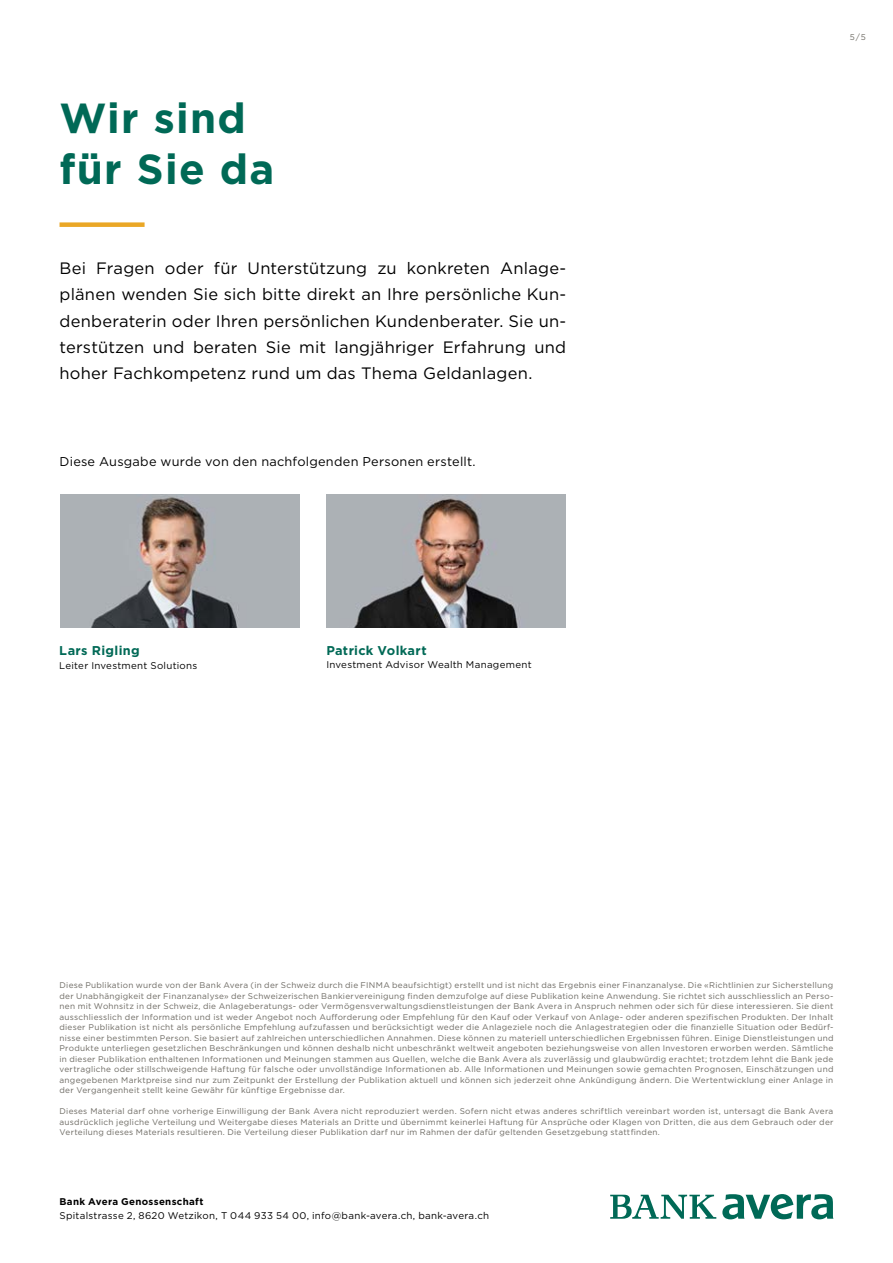
<style>
.page{position:relative;width:893px;height:1263px;background:#fff}
.page>*{position:absolute;margin:0;border:0;box-sizing:border-box;transform-origin:0 0}
.t1{font:700 42px/51px "Gotham";letter-spacing:.03em;color:#006956}
.t2{font:16.5px/26.2px "Gotham";letter-spacing:.015em;color:#000;text-align:justify}
.t3{font:12.75px "Gotham";letter-spacing:.02em;color:#000}
.t4{font:700 12.75px "Gotham";letter-spacing:.025em;color:#006956}
.t5{font:9.75px "Gotham";letter-spacing:.03em;color:#000}
.t6{font:700 9.75px "Gotham";letter-spacing:.03em;color:#000}
.t7{font:8.25px/10.5px "Gotham";letter-spacing:.03em;color:#6d6a63;text-align:justify}
</style>
<div class="page">
<div style="left:60px;top:222px;width:85px;height:5px;background:#eaa726"></div>
<img style="left:60px;top:494px;width:240px;height:133px">
<img style="left:326px;top:494px;width:240px;height:133px">
<svg style="left:610px;top:1195px;width:106px;height:24px"></svg>
<svg style="left:722px;top:1194px;width:111px;height:25px"></svg>
<h1 class="t1" style="left:60px;top:93px;width:216px">Wir sind für Sie da</h1>
<p class="t2" style="left:60px;top:255px;width:508px">Bei Fragen oder für Unterstützung zu konkreten Anlage&shy;plänen wenden Sie sich bitte direkt an Ihre persönliche Kun&shy;denberaterin oder Ihren persönlichen Kundenberater. Sie un&shy;terstützen und beraten Sie mit langjähriger Erfahrung und hoher Fachkompetenz rund um das Thema Geldanlagen.</p>
<h3 class="t3" style="left:60px;top:453px;width:418px">Diese Ausgabe wurde von den nachfolgenden Personen erstellt.</h3>
<h3 class="t4" style="left:59px;top:642px;width:82px">Lars Rigling</h3>
<p class="t5" style="left:59px;top:659px;width:139px">Leiter Investment Solutions</p>
<h3 class="t4" style="left:326px;top:642px;width:102px">Patrick Volkart</h3>
<p class="t5" style="left:326px;top:659px;width:207px">Investment Advisor Wealth Management</p>
<p class="t7" style="left:850px;top:32px;width:17px">5 / 5</p>
<p class="t7" style="left:60px;top:980px;width:775px">Diese Publikation wurde von der Bank Avera (in der Schweiz durch die FINMA beaufsichtigt) erstellt und ist nicht das Ergebnis einer Finanzanalyse. Die «Richtlinien zur Sicherstellung der Unabhängigkeit der Finanzanalyse» der Schweizerischen Bankiervereinigung finden demzufolge auf diese Publikation keine Anwendung. Sie richtet sich ausschliesslich an Perso&shy;nen mit Wohnsitz in der Schweiz, die Anlageberatungs- oder Vermögensverwaltungsdienstleistungen der Bank Avera in Anspruch nehmen oder sich für diese interessieren. Sie dient ausschliesslich der Information und ist weder Angebot noch Aufforderung oder Empfehlung für den Kauf oder Verkauf von Anlage- oder anderen spezifischen Produkten. Der Inhalt dieser Publikation ist nicht als persönliche Empfehlung aufzufassen und berücksichtigt weder die Anlageziele noch die Anlagestrategien oder die finanzielle Situation oder Bedürf&shy;nisse einer bestimmten Person. Sie basiert auf zahlreichen unterschiedlichen Annahmen. Diese können zu materiell unterschiedlichen Ergebnissen führen. Einige Dienstleistungen und Produkte unterliegen gesetzlichen Beschränkungen und können deshalb nicht unbeschränkt weltweit angeboten beziehungsweise von allen Investoren erworben werden. Sämtliche in dieser Publikation enthaltenen Informationen und Meinungen stammen aus Quellen, welche die Bank Avera als zuverlässig und glaubwürdig erachtet; trotzdem lehnt die Bank jede vertragliche oder stillschweigende Haftung für falsche oder unvollständige Informationen ab. Alle Informationen und Meinungen sowie gemachten Prognosen, Einschätzungen und angegebenen Marktpreise sind nur zum Zeitpunkt der Erstellung der Publikation aktuell und können sich jederzeit ohne Ankündigung ändern. Die Wertentwicklung einer Anlage in der Vergangenheit stellt keine Gewähr für künftige Ergebnisse dar.</p>
<p class="t7" style="left:60px;top:1106px;width:775px">Dieses Material darf ohne vorherige Einwilligung der Bank Avera nicht reproduziert werden. Sofern nicht etwas anderes schriftlich vereinbart worden ist, untersagt die Bank Avera ausdrücklich jegliche Verteilung und Weitergabe dieses Materials an Dritte und übernimmt keinerlei Haftung für Ansprüche oder Klagen von Dritten, die aus dem Gebrauch oder der Verteilung dieses Materials resultieren. Die Verteilung dieser Publikation darf nur im Rahmen der dafür geltenden Gesetzgebung stattfinden.</p>
<p class="t6" style="left:60px;top:1195px;width:145px">Bank Avera Genossenschaft</p>
<p class="t5" style="left:60px;top:1209px;width:431px">Spitalstrasse 2, 8620 Wetzikon, T 044 933 54 00, info@bank-avera.ch, bank-avera.ch</p>
</div>
